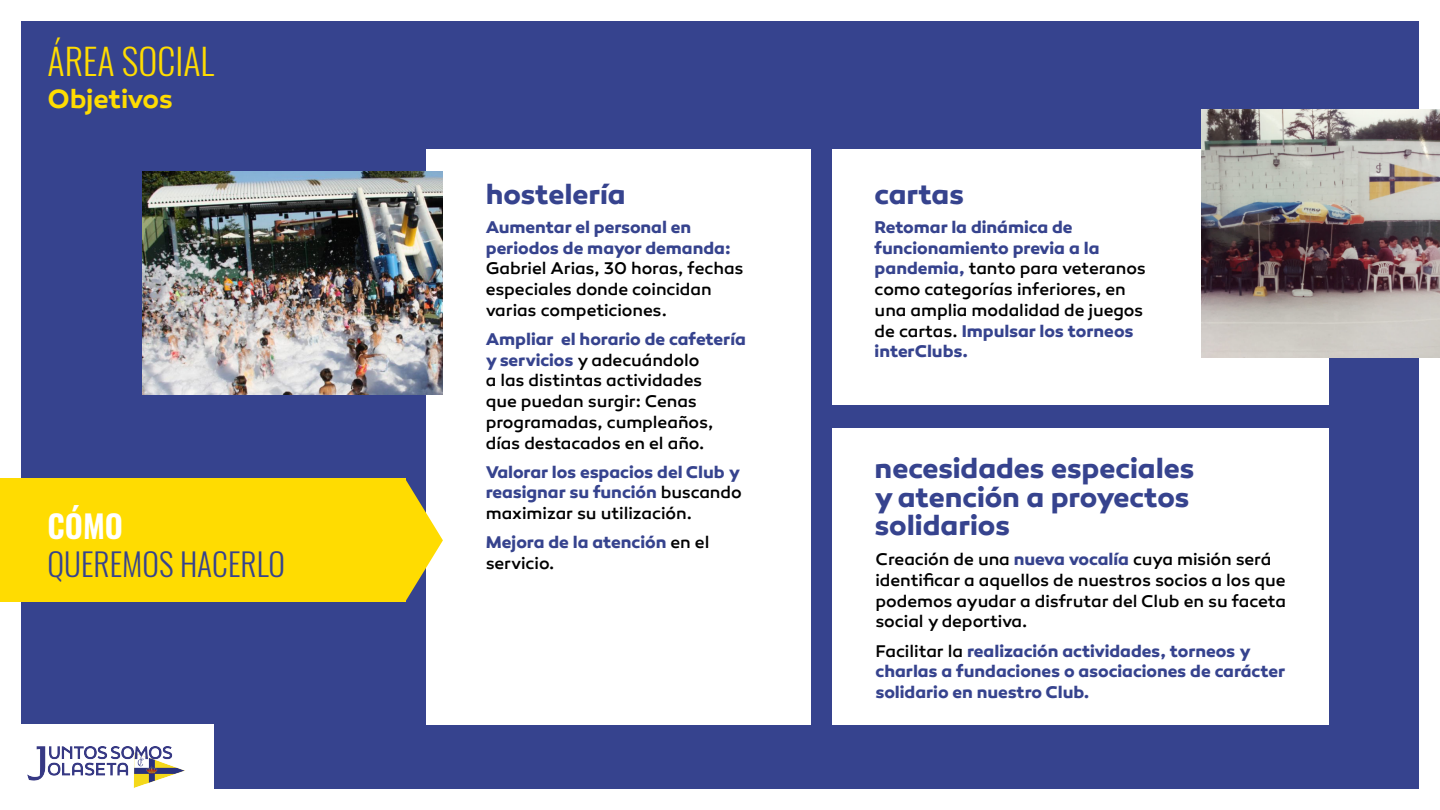
<style>
.page{position:relative;width:1440px;height:810px;background:#fff}
.page>*{position:absolute;margin:0;border:0;box-sizing:border-box;transform-origin:0 0}
.t1{font:300 36px "Oswald";color:#ffdc01}
.t2{font:300 31.5px/37.8px "Oswald";color:#36438e}
.Destacado_1{font:700 28.5px/28.5px "Canaro";letter-spacing:-.005em;color:#36438e}
.Destacado_1-2{font:600 27px "Canaro";letter-spacing:-.01em;color:#ffdc01}
.Destacado_1-3{font:500 17.25px/20.7px "Canaro";letter-spacing:-.005em;color:#000}
.Destacado_1-4{font:700 17.25px/20.7px "Canaro";letter-spacing:-.005em;color:#36438e}
.s1{font-weight:600;color:#fff}
.s2{font-weight:700;color:#36438e}
.s3{font-weight:500;color:#000}
</style>
<div class="page">
<div style="left:21px;top:21px;width:1398px;height:768px;background:#36438e"></div>
<div style="left:832px;top:150px;width:496px;height:255px;background:#fff"></div>
<div style="left:427px;top:150px;width:384px;height:575px;background:#fff"></div>
<div style="left:832px;top:428px;width:496px;height:297px;background:#fff"></div>
<div style="left:0;top:725px;width:213px;height:85px;background:#fff"></div>
<img style="left:27px;top:746px;width:158px;height:42px">
<img style="left:1202px;top:109px;width:238px;height:249px">
<img style="left:143px;top:171px;width:300px;height:223px">
<div style="left:0;top:478px;width:405px;height:124px;background:#ffdc01"></div>
<svg style="left:405px;top:479px;width:38px;height:123px"></svg>
<p class="t1" style="left:48px;top:29px;width:168px">ÁREA SOCIAL</p>
<p class="Destacado_1-2" style="left:48px;top:82px;width:127px">Objetivos</p>
<p class="t2" style="left:48px;top:504px;width:239px"><span class="s1">CÓMO<br></span>QUEREMOS HACERLO</p>
<p class="Destacado_1" style="left:486px;top:180px;width:142px">hostelería</p>
<p class="Destacado_1-3" style="left:486px;top:217px;width:259px"><span class="s2">Aumentar el personal en periodos de mayor demanda:<br></span>Gabriel Arias, 30 horas, fechas especiales donde coincidan varias competiciones.</p>
<p class="Destacado_1-3" style="left:486px;top:329px;width:262px"><span class="s2">Ampliar el horario de cafetería y servicios</span> y adecuándolo<br>a las distintas actividades<br>que puedan surgir: Cenas programadas, cumpleaños, días destacados en el año.</p>
<p class="Destacado_1-4" style="left:486px;top:461px;width:257px;text-align:justify">Valorar los espacios del Club y reasignar su función <span class="s3">buscando maximizar su utilización.</span></p>
<p class="Destacado_1-4" style="left:486px;top:532px;width:225px">Mejora de la atención <span class="s3">en el servicio.</span></p>
<p class="Destacado_1" style="left:875px;top:180px;width:91px">cartas</p>
<p class="Destacado_1-4" style="left:875px;top:217px;width:273px">Retomar la dinámica de funcionamiento previa a la pandemia, <span class="s3">tanto para veteranos como categorías inferiores, en una amplia modalidad de juegos de cartas.</span> Impulsar los torneos interClubs.</p>
<p class="Destacado_1" style="left:875px;top:454px;width:321px">necesidades especiales y atención a proyectos solidarios</p>
<p class="Destacado_1-3" style="left:876px;top:549px;width:412px">Creación de una <span class="s2">nueva vocalía</span> cuya misión será identificar a aquellos de nuestros socios a los que podemos ayudar a disfrutar del Club en su faceta social y deportiva.</p>
<p class="Destacado_1-4" style="left:876px;top:640px;width:411px"><span class="s3">Facilitar la</span> realización actividades, torneos y charlas a fundaciones o asociaciones de carácter solidario en nuestro Club.</p>
</div>
